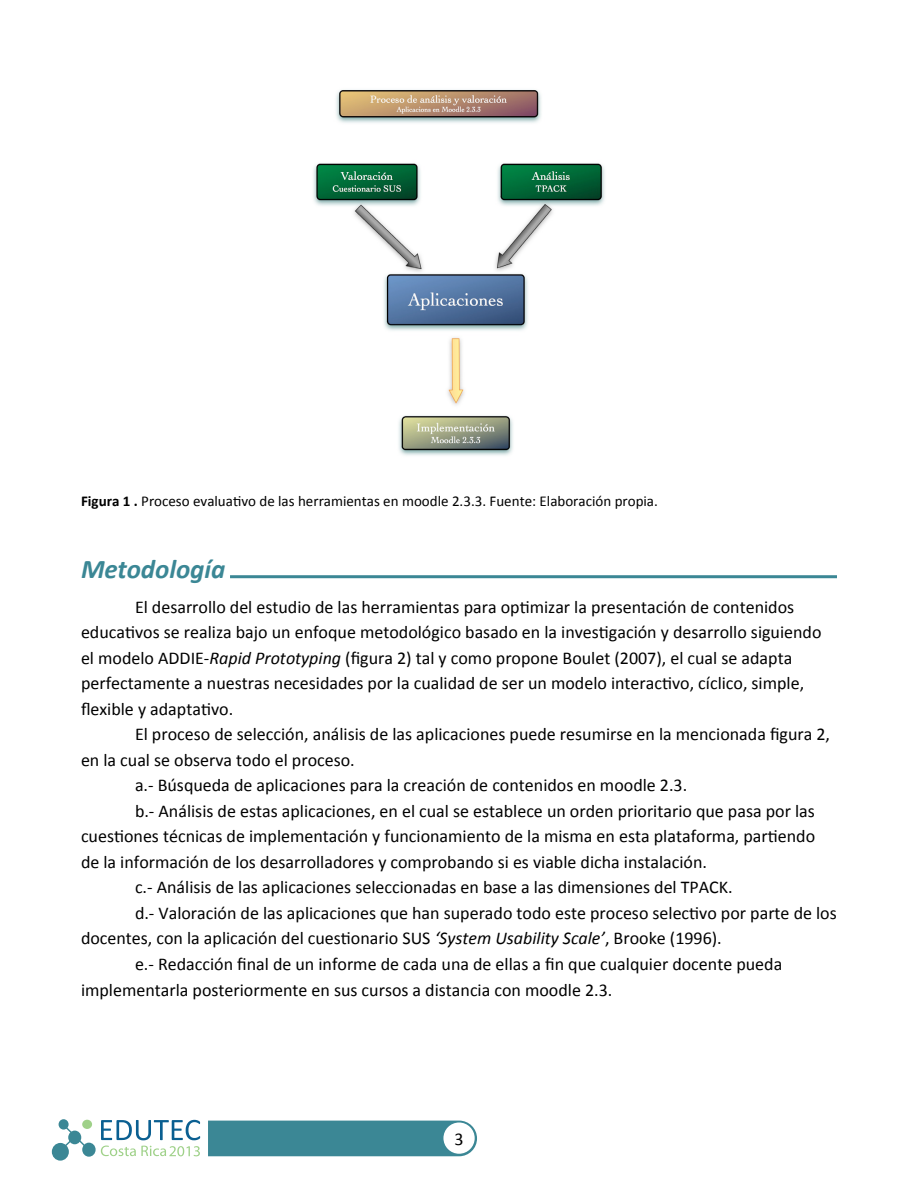
<style>
.page{position:relative;width:918px;height:1188px;background:#fff}
.page>*{position:absolute;margin:0;border:0;box-sizing:border-box;transform-origin:0 0}
.t1{font:italic 700 27px "Calibri";color:#3b8795}
.t2{font:18px/25.5px "Calibri";color:#000}
.t3{font:15px "Calibri";color:#000}
.s1{font-weight:700}
.s2{font-style:italic}
</style>
<div class="page">
<svg style="left:101px;top:1146px;width:99px;height:10px"></svg>
<div style="left:82px;top:1120px;width:10px;height:9px;background:#9fd189;border-radius:50%"></div>
<div style="left:52px;top:1143px;width:17px;height:18px;background:#3b8795;border-radius:50%"></div>
<div style="left:82px;top:1143px;width:14px;height:14px;background:#3b8795;border-radius:50%"></div>
<div style="left:59px;top:1119px;width:10px;height:11px;background:#3b8795;border-radius:50%"></div>
<svg style="left:62px;top:1124px;width:30px;height:29px"></svg>
<svg style="left:101px;top:1120px;width:99px;height:20px"></svg>
<div style="left:208px;top:1121px;width:269px;height:35px;background:#3b8795"></div>
<div style="left:443px;top:1123px;width:32px;height:31px;background:#fff;border-radius:50%"></div>
<img style="left:313px;top:90px;width:292px;height:366px">
<hr style="left:230px;top:575px;width:607px;height:3px;background:#3b8795">
<p class="t3" style="left:81px;top:492px;width:578px"><span class="s1">Figura 1 .</span> Proceso evaluativo de las herramientas en moodle 2.3.3. Fuente: Elaboración propia.</p>
<h1 class="t1" style="left:81px;top:551px;width:146px">Metodología</h1>
<p class="t2" style="left:81px;top:594px;width:742px;text-indent:54px">El desarrollo del estudio de las herramientas para optimizar la presentación de contenidos educativos se realiza bajo un enfoque metodológico basado en la investigación y desarrollo siguiendo el modelo ADDIE-<span class="s2">Rapid Prototyping</span> (figura 2) tal y como propone Boulet (2007), el cual se adapta perfectamente a nuestras necesidades por la cualidad de ser un modelo interactivo, cíclico, simple, flexible y adaptativo.</p>
<p class="t2" style="left:135px;top:722px;width:697px">El proceso de selección, análisis de las aplicaciones puede resumirse en la mencionada figura 2,</p>
<p class="t2" style="left:81px;top:747px;width:275px">en la cual se observa todo el proceso.</p>
<p class="t2" style="left:135px;top:773px;width:554px">a.- Búsqueda de aplicaciones para la creación de contenidos en moodle 2.3.</p>
<p class="t2" style="left:135px;top:798px;width:681px">b.- Análisis de estas aplicaciones, en el cual se establece un orden prioritario que pasa por las</p>
<p class="t2" style="left:81px;top:824px;width:736px">cuestiones técnicas de implementación y funcionamiento de la misma en esta plataforma, partiendo</p>
<p class="t2" style="left:81px;top:849px;width:628px">de la información de los desarrolladores y comprobando si es viable dicha instalación.</p>
<p class="t2" style="left:135px;top:875px;width:599px">c.- Análisis de las aplicaciones seleccionadas en base a las dimensiones del TPACK.</p>
<p class="t2" style="left:135px;top:900px;width:703px">d.- Valoración de las aplicaciones que han superado todo este proceso selectivo por parte de los</p>
<p class="t2" style="left:81px;top:926px;width:642px">docentes, con la aplicación del cuestionario SUS <span class="s2">‘System Usability Scale’</span>, Brooke (1996).</p>
<p class="t2" style="left:135px;top:951px;width:649px">e.- Redacción final de un informe de cada una de ellas a fin que cualquier docente pueda</p>
<p class="t2" style="left:81px;top:977px;width:533px">implementarla posteriormente en sus cursos a distancia con moodle 2.3.</p>
<p class="t2" style="left:455px;top:1126px;width:11px">3</p>
</div>
